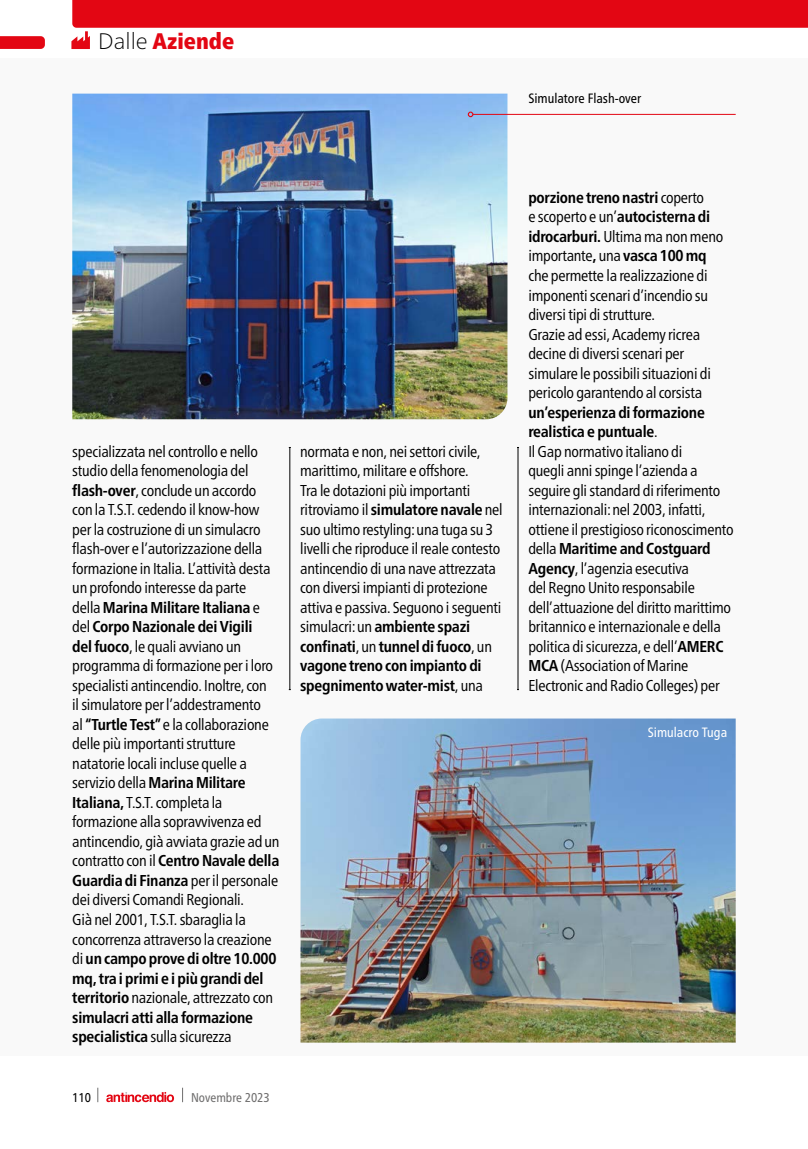
<style>
.page{position:relative;width:808px;height:1149px;background:#fff}
.page>*{position:absolute;margin:0;border:0;box-sizing:border-box;transform-origin:0 0}
.t1{font:900 condensed 22.5px "Frutiger Neue LT Pro";color:#e30613}
.t2{font:condensed 15.75px/19.5px "Frutiger Neue LT Pro";letter-spacing:-.015em;color:#000}
.t3{font:condensed 13.5px "Frutiger Neue LT Pro";color:#000}
.t4{font:condensed 13.5px "Frutiger Neue LT Pro";color:#fff}
.t5{font:condensed 12.75px "Frutiger Neue LT Pro";color:#706f6f}
.t6{font:condensed 12.75px "Frutiger Neue LT Pro";color:#000}
.s1{font-weight:100;font-stretch:normal;color:#000}
.s2{font-weight:700}
</style>
<div class="page">
<div style="left:0;top:58px;width:808px;height:998px;background:#f9f9f9"></div>
<svg style="left:0;top:36px;width:45px;height:13px"></svg>
<hr style="left:290px;top:447px;width:1px;height:242px;background:#000">
<hr style="left:518px;top:447px;width:1px;height:242px;background:#000">
<svg style="left:71px;top:0;width:737px;height:49px"></svg>
<svg style="left:98px;top:1087px;width:1px;height:14px"></svg>
<svg style="left:182px;top:1087px;width:1px;height:14px"></svg>
<svg style="left:106px;top:1092px;width:68px;height:9px"></svg>
<img style="left:72px;top:94px;width:435px;height:325px">
<img style="left:300px;top:718px;width:436px;height:324px">
<hr style="left:473px;top:114px;width:263px;height:1px;background:#e30613">
<svg style="left:468px;top:111px;width:5px;height:6px"></svg>
<h1 class="t1" style="left:98px;top:28px;width:138px"><span class="s1">Dalle</span> Aziende</h1>
<p class="t3" style="left:528px;top:90px;width:114px">Simulatore Flash-over</p>
<p class="t2" style="left:72px;top:441px;width:209px">specializzata nel controllo e nello studio della fenomenologia del <span class="s2">flash-over</span>, conclude un accordo con la T.S.T. cedendo il know-how per la costruzione di un simulacro flash-over e l’autorizzazione della formazione in Italia. L’attività desta un profondo interesse da parte<br>della <span class="s2">Marina Militare Italiana</span> e del <span class="s2">Corpo Nazionale dei Vigili<br>del fuoco</span>, le quali avviano un programma di formazione per i loro specialisti antincendio. Inoltre, con<br>il simulatore per l’addestramento<br>al <span class="s2">“Turtle Test”</span> e la collaborazione delle più importanti strutture natatorie locali incluse quelle a servizio della <span class="s2">Marina Militare Italiana,</span> T.S.T. completa la formazione alla sopravvivenza ed antincendio, già avviata grazie ad un contratto con il <span class="s2">Centro Navale della Guardia di Finanza</span> per il personale dei diversi Comandi Regionali.<br>Già nel 2001, T.S.T. sbaraglia la concorrenza attraverso la creazione di <span class="s2">un campo prove di oltre 10.000 mq, tra i primi e i più grandi del territorio</span> nazionale, attrezzato con <span class="s2">simulacri atti alla formazione specialistica</span> sulla sicurezza</p>
<p class="t6" style="left:72px;top:1089px;width:20px">110</p>
<p class="t5" style="left:191px;top:1089px;width:80px">Novembre 2023</p>
<p class="t2" style="left:300px;top:441px;width:204px">normata e non, nei settori civile, marittimo, militare e offshore.<br>Tra le dotazioni più importanti ritroviamo il <span class="s2">simulatore navale</span> nel suo ultimo restyling: una tuga su 3 livelli che riproduce il reale contesto antincendio di una nave attrezzata con diversi impianti di protezione attiva e passiva. Seguono i seguenti simulacri: un <span class="s2">ambiente spazi confinati</span>, un <span class="s2">tunnel di fuoco</span>, un <span class="s2">vagone treno con impianto di spegnimento water-mist</span>, una</p>
<p class="t2" style="left:528px;top:187px;width:196px"><span class="s2">porzione treno nastri</span> coperto<br>e scoperto e un’<span class="s2">autocisterna di idrocarburi.</span> Ultima ma non meno importante<span class="s2">,</span> una <span class="s2">vasca 100 mq </span>che permette la realizzazione di imponenti scenari d’incendio su diversi tipi di strutture.<br>Grazie ad essi, Academy ricrea decine di diversi scenari per simulare le possibili situazioni di pericolo garantendo al corsista</p>
<p class="t2" style="left:528px;top:402px;width:207px"><span class="s2">un’esperienza di formazione realistica e puntuale</span>.<br>Il Gap normativo italiano di<br>quegli anni spinge l’azienda a seguire gli standard di riferimento internazionali: nel 2003, infatti, ottiene il prestigioso riconoscimento della <span class="s2">Maritime and Costguard<br>Agency</span>, l’agenzia esecutiva<br>del Regno Unito responsabile dell’attuazione del diritto marittimo britannico e internazionale e della politica di sicurezza, e dell’<span class="s2">AMERC<br>MCA</span> (Association of Marine<br>Electronic and Radio Colleges) per</p>
<p class="t4" style="left:648px;top:724px;width:81px">Simulacro Tuga</p>
</div>
